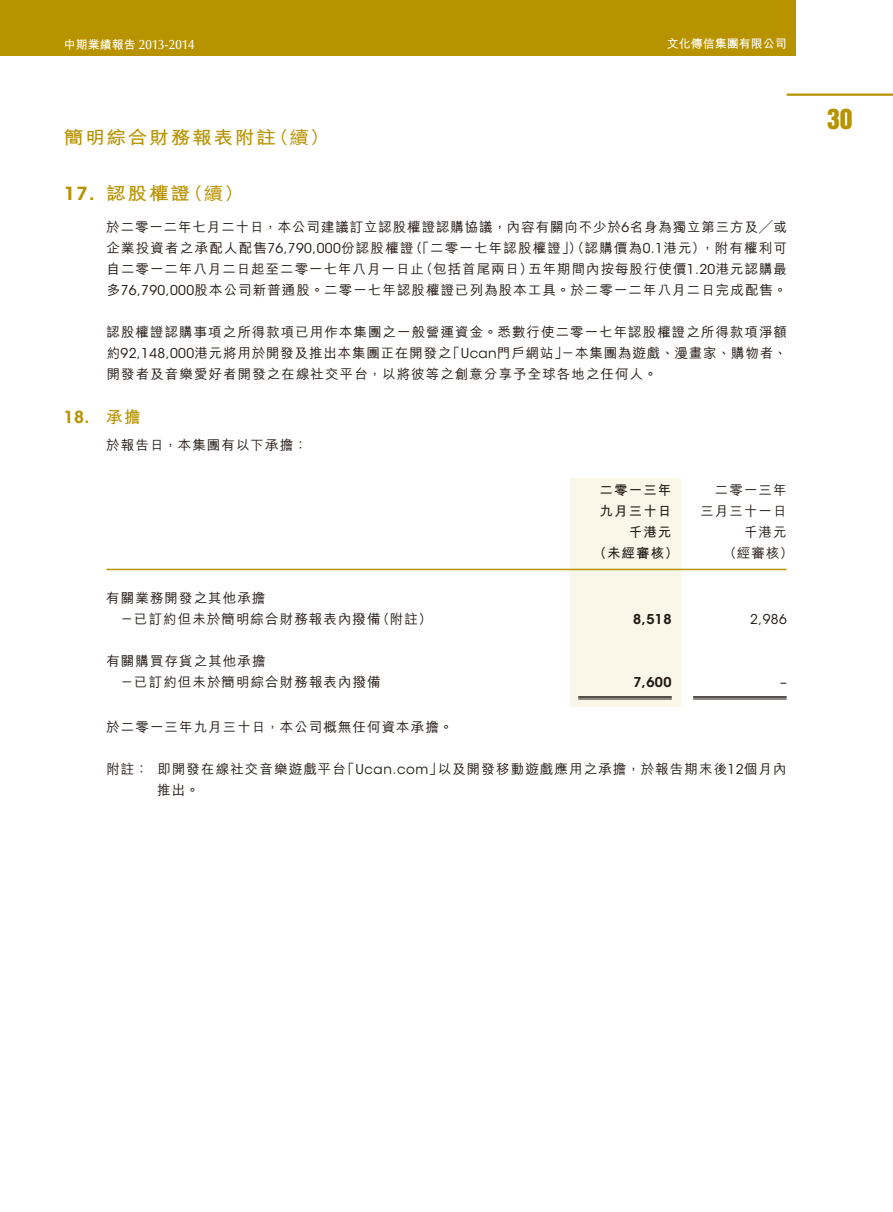
<style>
.page{position:relative;width:893px;height:1212px;background:#fff}
.page>*{position:absolute;margin:0;border:0;box-sizing:border-box;transform-origin:0 0}
.t1{font:25.5px "Helvetica Inserat LT Std";color:#b89300}
.t2{font:700 18px "M Hei HK";letter-spacing:.08em;color:#b89300;scale:1.1 1}
.t3{font:500 18px "M Hei HK";color:#b89300;scale:1.1 1}
.t4{font:600 18px "ITC Avant Garde Std";color:#b89300;scale:1.1 1}
.t5{font:600 16.5px "ITC Avant Garde Std";color:#b89300}
.t6{font:700 16.5px "M Hei HK";color:#b89300}
.t7{font:500 13.5px/21px "M Hei HK";letter-spacing:.08em;color:#231916;text-align:right}
.t8{font:700 13.5px "M Hei HK";letter-spacing:.08em;color:#231916}
.t9{font:13.5px "ITC Avant Garde Std";letter-spacing:.045em;color:#231916}
.t10{font:600 13.5px "ITC Avant Garde Std";letter-spacing:.03em;color:#231916}
.t11{font:500 13.5px "Optima LT Std";color:#fff;scale:.95 1}
.t12{font:700 12px "M Hei HK";color:#fff}
.s1{font-family:"ITC Avant Garde Std";font-weight:400}
.s2{font-family:"M Hei HK";font-weight:500}
</style>
<div class="page">
<div style="left:0;top:0;width:795px;height:55px;background:#b89300"></div>
<hr style="left:787px;top:94px;width:106px;height:2px;background:#b89300">
<div style="left:570px;top:479px;width:110px;height:228px;background:#faf6e8"></div>
<hr style="left:106px;top:569px;width:681px;height:1px;background:#b89300">
<hr style="left:578px;top:696px;width:94px;height:2px;background:#231916">
<hr style="left:578px;top:699px;width:94px;height:1px;background:#231916">
<hr style="left:693px;top:696px;width:94px;height:2px;background:#231916">
<hr style="left:693px;top:699px;width:94px;height:1px;background:#231916">
<p class="t12" style="left:64px;top:36px;width:73px">中期業績報告</p>
<p class="t11" style="left:139px;top:37px;width:60px">2013-2014</p>
<h2 class="t2" style="left:64px;top:124px;width:194px">簡明綜合財務報表附註</h2>
<h2 class="t3" style="left:183px;top:180px;width:57px">（續(</h2>
<h2 class="t3" style="left:269px;top:124px;width:57px">（續(</h2>
<h2 class="t2" style="left:106px;top:180px;width:78px">認股權證</h2>
<h2 class="t4" style="left:64px;top:182px;width:30px">17.</h2>
<p class="t12" style="left:667px;top:35px;width:122px">文化傳信集團有限公司</p>
<p class="t5" style="left:64px;top:407px;width:27px">18.</p>
<p class="t7" style="left:106px;top:215px;width:682px">於二零一二年七月二十日，本公司建議訂立認股權證認購協議，內容有關向不少於<span class="s1">6</span>名身為獨立第三方及╱或，附有權利可</p>
<p class="t7" style="left:107px;top:236px;width:308px">企業投資者之承配人配售<span class="s1">76,790,000</span>份認股權證</p>
<p class="t7" style="left:409px;top:236px;width:298px">（「二零一七年認股權證」）（認購價為<span class="s1">0.1</span>港元）</p>
<p class="t7" style="left:107px;top:257px;width:682px;text-align:left">自二零一二年八月二日起至二零一七年八月一日止<br>多<span class="s1">76,790,000</span>股本公司新普通股。二零一七年認股權證已列為股本工具。於二零一二年八月二日完成配售。</p>
<p class="t7" style="left:107px;top:320px;width:682px">認股權證認購事項之所得款項已用作本集團之一般營運資金。悉數行使二零一七年認股權證之所得款項淨額「<span class="s1">Ucan</span>門戶網站－」本集團為遊戲、漫畫家、購物者、</p>
<p class="t7" style="left:528px;top:257px;width:260px">五年期間內按每股行使價<span class="s1">1.20</span>港元認購最</p>
<p class="t7" style="left:419px;top:257px;width:115px">（包括首尾兩日）</p>
<p class="t7" style="left:107px;top:341px;width:552px;text-align:left">約<span class="s1">92,148,000</span>港元將用於開發及推出本集團正在開發之<br>開發者及音樂愛好者開發之在線社交平台，以將彼等之創意分享予全球各地之任何人。</p>
<p class="t6" style="left:106px;top:405px;width:36px">承擔</p>
<p class="t7" style="left:106px;top:434px;width:202px">於報告日，本集團有以下承擔：</p>
<p class="t7" style="left:106px;top:587px;width:161px">有關業務開發之其他承擔</p>
<p class="t7" style="left:120px;top:608px;width:262px">－已訂約但未於簡明綜合財務報表內撥備</p>
<p class="t7" style="left:106px;top:650px;width:161px">有關購買存貨之其他承擔</p>
<p class="t7" style="left:376px;top:608px;width:57px">（附註(</p>
<p class="t8" style="left:600px;top:480px;width:73px">二零一三年</p>
<p class="t7" style="left:715px;top:479px;width:73px">二零一三年</p>
<p class="t8" style="left:600px;top:501px;width:73px">九月三十日</p>
<p class="t7" style="left:700px;top:500px;width:88px">三月三十一日</p>
<p class="t8" style="left:629px;top:522px;width:44px">千港元</p>
<p class="t7" style="left:744px;top:521px;width:44px">千港元</p>
<p class="t8" style="left:593px;top:543px;width:87px">（未經審核）</p>
<p class="t7" style="left:723px;top:542px;width:72px">（經審核(</p>
<p class="t10" style="left:633px;top:611px;width:40px">8,518</p>
<p class="t9" style="left:750px;top:611px;width:38px">2,986</p>
<p class="t7" style="left:120px;top:671px;width:262px">－已訂約但未於簡明綜合財務報表內撥備</p>
<p class="t7" style="left:106px;top:716px;width:348px">於二零一三年九月三十日，本公司概無任何資本承擔。</p>
<p class="t7" style="left:438px;top:758px;width:350px">以及開發移動遊戲應用之承擔，於報告期末後<span class="s1">12</span>個月內</p>
<p class="t10" style="left:633px;top:674px;width:40px">7,600</p>
<p class="t9" style="left:780px;top:674px;width:8px">–</p>
<p class="t7" style="left:157px;top:758px;width:190px">即開發在線社交音樂遊戲平台</p>
<p class="t7" style="left:106px;top:758px;width:43px">附註：</p>
<p class="t9" style="left:341px;top:761px;width:102px"><span class="s2">「</span>Ucan.com<span class="s2">」</span></p>
<p class="t7" style="left:157px;top:779px;width:43px">推出。</p>
<h1 class="t1" style="left:827px;top:103px;width:27px">30</h1>
</div>
